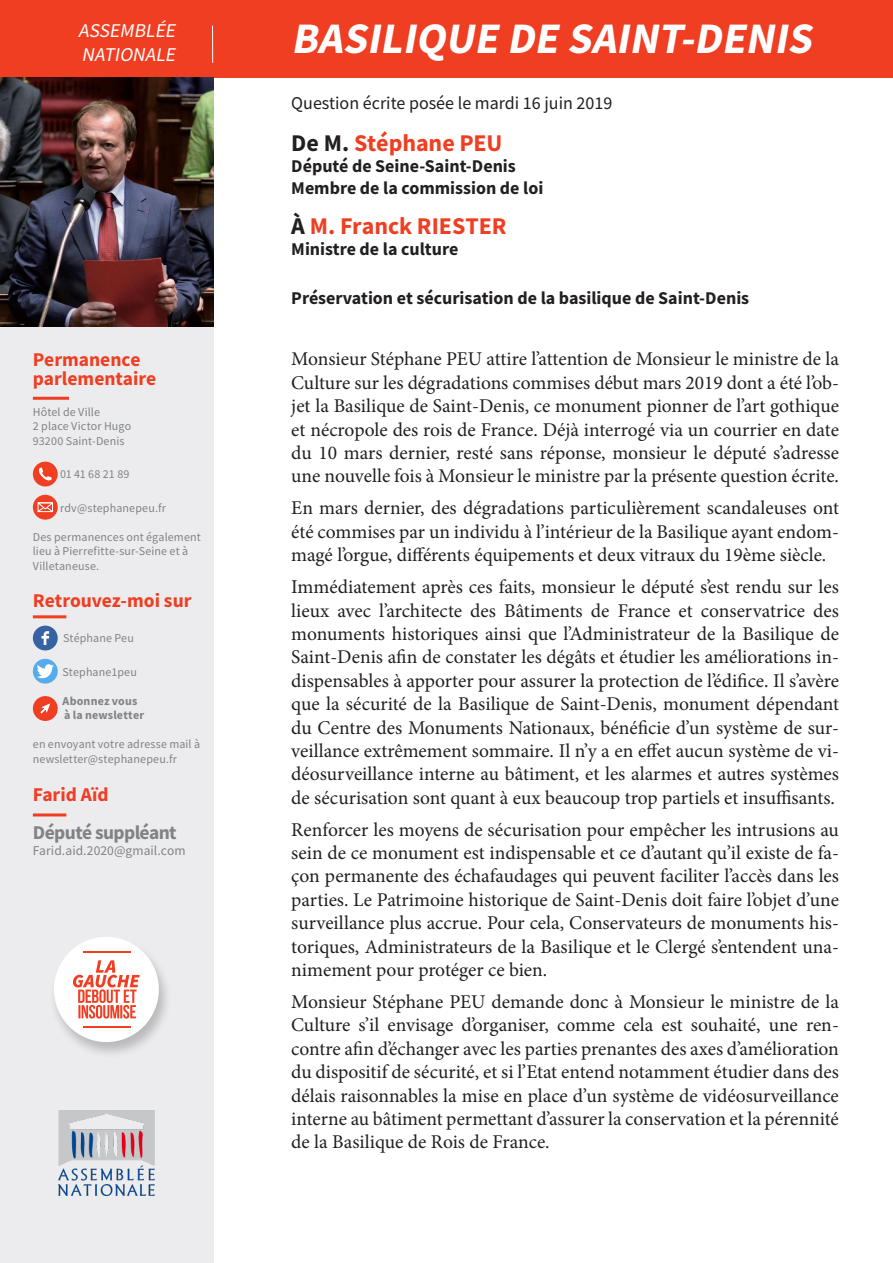
<style>
.page{position:relative;width:893px;height:1263px;background:#fff}
.page>*{position:absolute;margin:0;border:0;box-sizing:border-box;transform-origin:0 0}
.t1{font:italic 700 43.5px "Source Sans Pro";color:#fff}
.t2{font:700 24px "Source Sans Pro";color:#ef3e22}
.t3{font:19.5px/23.4px "Minion Pro";color:#231f20;text-align:justify}
.t4{font:700 19.5px/19.5px "Source Sans Pro";color:#ef3e22}
.t5{font:700 19.5px/37.5px "Source Sans Pro";letter-spacing:-.03em;color:#808285}
.t6{font:italic 19.5px "Source Sans Pro";color:#fff}
.t7{font:700 18px "Source Sans Pro";color:#231f20}
.t8{font:18px "Source Sans Pro";color:#231f20}
.t9{font:13.5px "Source Sans Pro";letter-spacing:.005em;color:#808285}
.t10{font:12px/14.4px "Source Sans Pro";letter-spacing:.01em;color:#808285}
.t11{font:700 12px/14.4px "Source Sans Pro";letter-spacing:.015em;color:#808285}
.s1{color:#ef3e22}
.s2{color:#231f20}
</style>
<div class="page">
<div style="left:0;top:0;width:893px;height:78px;background:#ef3e22"></div>
<img style="left:0;top:78px;width:214px;height:249px">
<div style="left:0;top:327px;width:214px;height:936px;background:#ececee"></div>
<div style="left:33px;top:462px;width:25px;height:24px;background:#ef3e22;border-radius:50%"></div>
<svg style="left:39px;top:467px;width:13px;height:14px"></svg>
<div style="left:33px;top:495px;width:25px;height:25px;background:#ef3e22;border-radius:50%"></div>
<svg style="left:37px;top:502px;width:16px;height:11px"></svg>
<div style="left:33px;top:626px;width:25px;height:24px;background:#3863a2;border-radius:50%"></div>
<svg style="left:41px;top:631px;width:8px;height:14px"></svg>
<div style="left:33px;top:659px;width:25px;height:25px;background:#54abed;border-radius:50%"></div>
<svg style="left:37px;top:664px;width:17px;height:14px"></svg>
<div style="left:33px;top:696px;width:25px;height:25px;background:#ef3e22;border-radius:50%"></div>
<svg style="left:40px;top:703px;width:10px;height:10px"></svg>
<hr style="left:33px;top:397px;width:36px;height:3px;background:#ef3e22">
<hr style="left:33px;top:615px;width:33px;height:3px;background:#ef3e22">
<hr style="left:212px;top:26px;width:1px;height:37px;background:#fff">
<hr style="left:33px;top:813px;width:33px;height:3px;background:#ef3e22">
<div style="left:49px;top:936px;width:123px;height:124px;background:#231f20;opacity:.25"></div>
<div style="left:54px;top:937px;width:105px;height:105px;background:#fff;border-radius:50%"></div>
<hr style="left:83px;top:951px;width:47px;height:2px;background:#ef3e22">
<hr style="left:83px;top:1026px;width:47px;height:1px;background:#ef3e22">
<svg style="left:73px;top:960px;width:67px;height:58px"></svg>
<img style="left:58px;top:1110px;width:97px;height:86px">
<p class="t6" style="left:78px;top:18px;width:103px">ASSEMBLÉE</p>
<p class="t6" style="left:82px;top:42px;width:99px">NATIONALE</p>
<p class="t4" style="left:33px;top:349px;width:125px">Permanence parlementaire</p>
<p class="t10" style="left:33px;top:405px;width:100px">Hôtel de Ville<br>2 place Victor Hugo<br>93200 Saint-Denis</p>
<p class="t10" style="left:60px;top:467px;width:71px">01 41 68 21 89</p>
<p class="t10" style="left:60px;top:501px;width:107px">rdv@stephanepeu.fr</p>
<p class="t10" style="left:33px;top:530px;width:170px">Des permanences ont également lieu à Pierrefitte-sur-Seine et à<br>Villetaneuse.</p>
<p class="t4" style="left:33px;top:590px;width:160px">Retrouvez-moi sur</p>
<p class="t10" style="left:63px;top:631px;width:72px">Stéphane Peu</p>
<p class="t10" style="left:63px;top:665px;width:76px">Stephane1peu</p>
<p class="t11" style="left:63px;top:694px;width:83px">Abonnez vous à la newsletter</p>
<p class="t10" style="left:33px;top:737px;width:169px">en envoyant votre adresse mail à newsletter@stephanepeu.fr</p>
<p class="t5" style="left:33px;top:776px;width:145px"><span class="s1">Farid Aïd<br></span>Député suppléant</p>
<p class="t9" style="left:33px;top:842px;width:154px">Farid.aid.2020@gmail.com</p>
<p class="t1" style="left:291px;top:9px;width:532px">BASILIQUE DE SAINT-DENIS</p>
<p class="t8" style="left:291px;top:92px;width:323px">Question écrite posée le mardi 16 juin 2019</p>
<p class="t2" style="left:291px;top:126px;width:213px"><span class="s2">De M.</span> Stéphane PEU</p>
<p class="t7" style="left:291px;top:154px;width:226px">Député de Seine-Saint-Denis</p>
<p class="t7" style="left:291px;top:176px;width:254px">Membre de la commission de loi</p>
<p class="t2" style="left:291px;top:210px;width:217px"><span class="s2">À</span> M. Franck RIESTER</p>
<p class="t7" style="left:291px;top:237px;width:169px">Ministre de la culture</p>
<p class="t7" style="left:291px;top:286px;width:459px">Préservation et sécurisation de la basilique de Saint-Denis</p>
<p class="t3" style="left:291px;top:348px;width:549px">Monsieur Stéphane PEU attire l’attention de Monsieur le ministre de la Culture sur les dégradations commises début mars 2019 dont a été l’ob&shy;jet la Basilique de Saint-Denis, ce monument pionner de l’art gothique et nécropole des rois de France. Déjà interrogé via un courrier en date du 10 mars dernier, resté sans réponse, monsieur le député s’adresse une nouvelle fois à Monsieur le ministre par la présente question écrite.</p>
<p class="t3" style="left:291px;top:496px;width:549px">En mars dernier, des dégradations particulièrement scandaleuses ont été commises par un individu à l’intérieur de la Basilique ayant endom&shy;magé l’orgue, différents équipements et deux vitraux du 19ème siècle.</p>
<p class="t3" style="left:291px;top:575px;width:549px">Immédiatement après ces faits, monsieur le député s’est rendu sur les lieux avec l’architecte des Bâtiments de France et conservatrice des monuments historiques ainsi que l’Administrateur de la Basilique de Saint-Denis afin de constater les dégâts et étudier les améliorations in&shy;dispensables à apporter pour assurer la protection de l’édifice. Il s’avère que la sécurité de la Basilique de Saint-Denis, monument dépendant du Centre des Monuments Nationaux, bénéficie d’un système de sur&shy;veillance extrêmement sommaire. Il n’y a en effet aucun système de vi&shy;déosurveillance interne au bâtiment, et les alarmes et autres systèmes de sécurisation sont quant à eux beaucoup trop partiels et insuffisants.</p>
<p class="t3" style="left:291px;top:818px;width:549px">Renforcer les moyens de sécurisation pour empêcher les intrusions au sein de ce monument est indispensable et ce d’autant qu’il existe de fa&shy;çon permanente des échafaudages qui peuvent faciliter l’accès dans les parties. Le Patrimoine historique de Saint-Denis doit faire l’objet d’une surveillance plus accrue. Pour cela, Conservateurs de monuments his&shy;toriques, Administrateurs de la Basilique et le Clergé s’entendent una&shy;nimement pour protéger ce bien.</p>
<p class="t3" style="left:291px;top:990px;width:549px">Monsieur Stéphane PEU demande donc à Monsieur le ministre de la Culture s’il envisage d’organiser, comme cela est souhaité, une ren&shy;contre afin d’échanger avec les parties prenantes des axes d’amélioration du dispositif de sécurité, et si l’Etat entend notamment étudier dans des délais raisonnables la mise en place d’un système de vidéosurveillance interne au bâtiment permettant d’assurer la conservation et la pérennité de la Basilique de Rois de France.</p>
</div>
